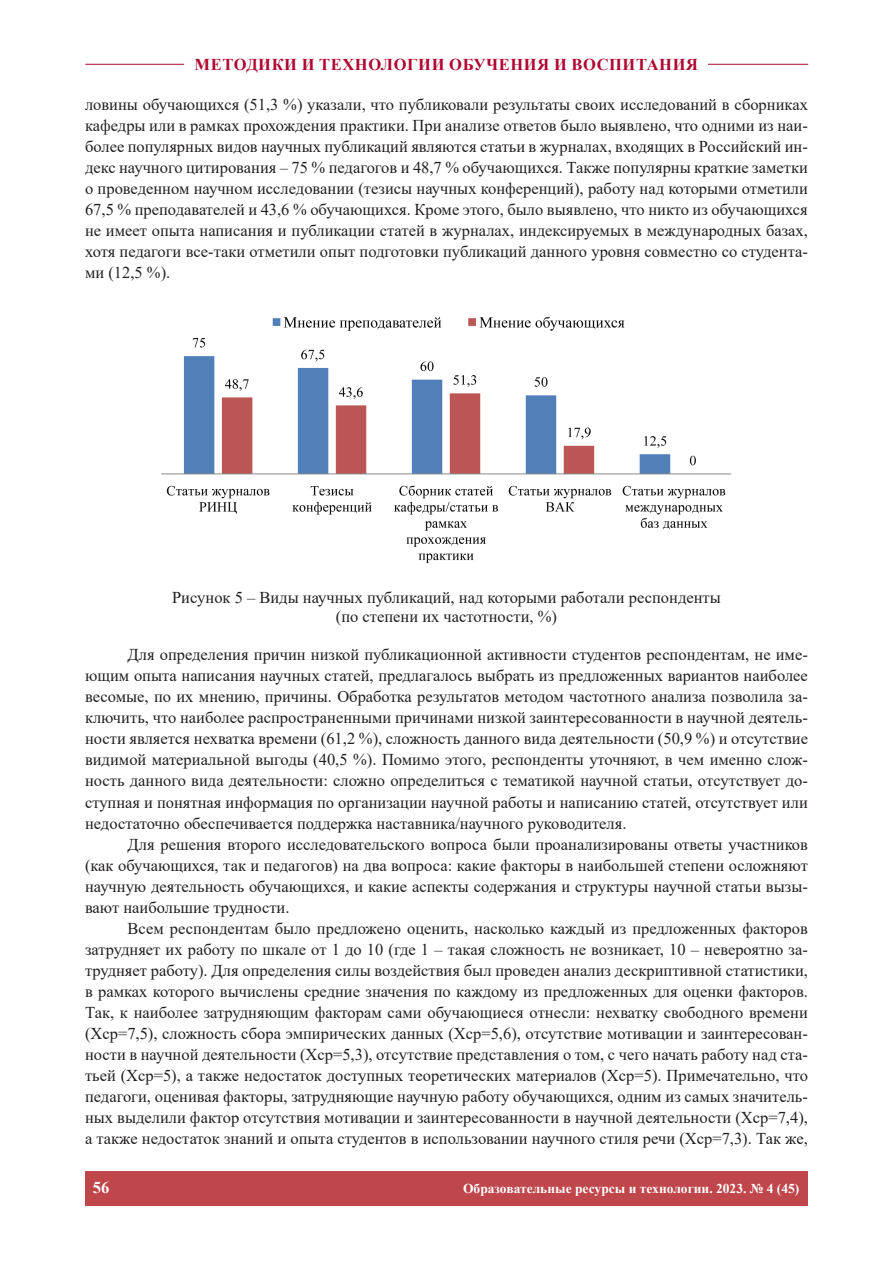
<style>
.page{position:relative;width:893px;height:1263px;background:#fff}
.page>*{position:absolute;margin:0;border:0;box-sizing:border-box;transform-origin:0 0}
.t1{font:16.5px/21px "Times New Roman";color:#231f20;text-align:justify}
.t2{font:700 16.5px "Times New Roman";letter-spacing:.035em;color:#b00630}
.t3{font:700 16.5px "Times New Roman";color:#fff}
.t4{font:700 13.5px "Times New Roman";color:#fff}
</style>
<div class="page">
<hr style="left:85px;top:64px;width:723px;height:1px;background:#b00630">
<div style="left:185px;top:59px;width:523px;height:11px;background:#fff"></div>
<div style="left:85px;top:1171px;width:723px;height:34px;background:#bf464b"></div>
<img style="left:161px;top:316px;width:570px;height:247px">
<p class="t2" style="left:195px;top:52px;width:505px">МЕТОДИКИ И ТЕХНОЛОГИИ ОБУЧЕНИЯ И ВОСПИТАНИЯ</p>
<p class="t1" style="left:85px;top:94px;width:724px">ловины обучающихся (51,3 %) указали, что публиковали результаты своих исследований в сборниках кафедры или в рамках прохождения практики. При анализе ответов было выявлено, что одними из наи&shy;более популярных видов научных публикаций являются статьи в журналах, входящих в Российский ин&shy;декс научного цитирования – 75 % педагогов и 48,7 % обучающихся. Также популярны краткие заметки о проведенном научном исследовании (тезисы научных конференций), работу над которыми отметили 67,5 % преподавателей и 43,6 % обучающихся. Кроме этого, было выявлено, что никто из обучающихся не имеет опыта написания и публикации статей в журналах, индексируемых в международных базах, хотя педагоги все-таки отметили опыт подготовки публикаций данного уровня совместно со студента&shy;ми (12,5 %).</p>
<p class="t1" style="left:172px;top:587px;width:550px;line-height:19.8px;text-align:center">Рисунок 5 – Виды научных публикаций, над которыми работали респонденты (по степени их частотности, %)</p>
<p class="t1" style="left:85px;top:644px;width:724px;text-indent:43px">Для определения причин низкой публикационной активности студентов респондентам, не име&shy;ющим опыта написания научных статей, предлагалось выбрать из предложенных вариантов наиболее весомые, по их мнению, причины. Обработка результатов методом частотного анализа позволила за&shy;ключить, что наиболее распространенными причинами низкой заинтересованности в научной деятель&shy;ности является нехватка времени (61,2 %), сложность данного вида деятельности (50,9 %) и отсутствие видимой материальной выгоды (40,5 %). Помимо этого, респонденты уточняют, в чем именно слож&shy;ность данного вида деятельности: сложно определиться с тематикой научной статьи, отсутствует до&shy;ступная и понятная информация по организации научной работы и написанию статей, отсутствует или недостаточно обеспечивается поддержка наставника/научного руководителя.</p>
<p class="t1" style="left:85px;top:833px;width:724px;text-indent:43px">Для решения второго исследовательского вопроса были проанализированы ответы участников (как обучающихся, так и педагогов) на два вопроса: какие факторы в наибольшей степени осложняют научную деятельность обучающихся, и какие аспекты содержания и структуры научной статьи вызы&shy;вают наибольшие трудности.</p>
<p class="t1" style="left:85px;top:917px;width:724px;text-indent:43px">Всем респондентам было предложено оценить, насколько каждый из предложенных факторов затрудняет их работу по шкале от 1 до 10 (где 1 – такая сложность не возникает, 10 – невероятно за&shy;трудняет работу). Для определения силы воздействия был проведен анализ дескриптивной статистики, в рамках которого вычислены средние значения по каждому из предложенных для оценки факторов.<br>Так, к наиболее затрудняющим факторам сами обучающиеся отнесли: нехватку свободного времени (Хср=7,5), сложность сбора эмпирических данных (Хср=5,6), отсутствие мотивации и заинтересован&shy;ности в научной деятельности (Хср=5,3), отсутствие представления о том, с чего начать работу над ста&shy;тьей (Хср=5), а также недостаток доступных теоретических материалов (Хср=5). Примечательно, что педагоги, оценивая факторы, затрудняющие научную работу обучающихся, одним из самых значитель&shy;ных выделили фактор отсутствия мотивации и заинтересованности в научной деятельности (Хср=7,4), а также недостаток знаний и опыта студентов в использовании научного стиля речи (Хср=7,3). Так же,</p>
<p class="t3" style="left:93px;top:1175px;width:18px">56</p>
<p class="t4" style="left:463px;top:1179px;width:338px">Образовательные ресурсы и технологии. 2023. № 4 (45)</p>
</div>
